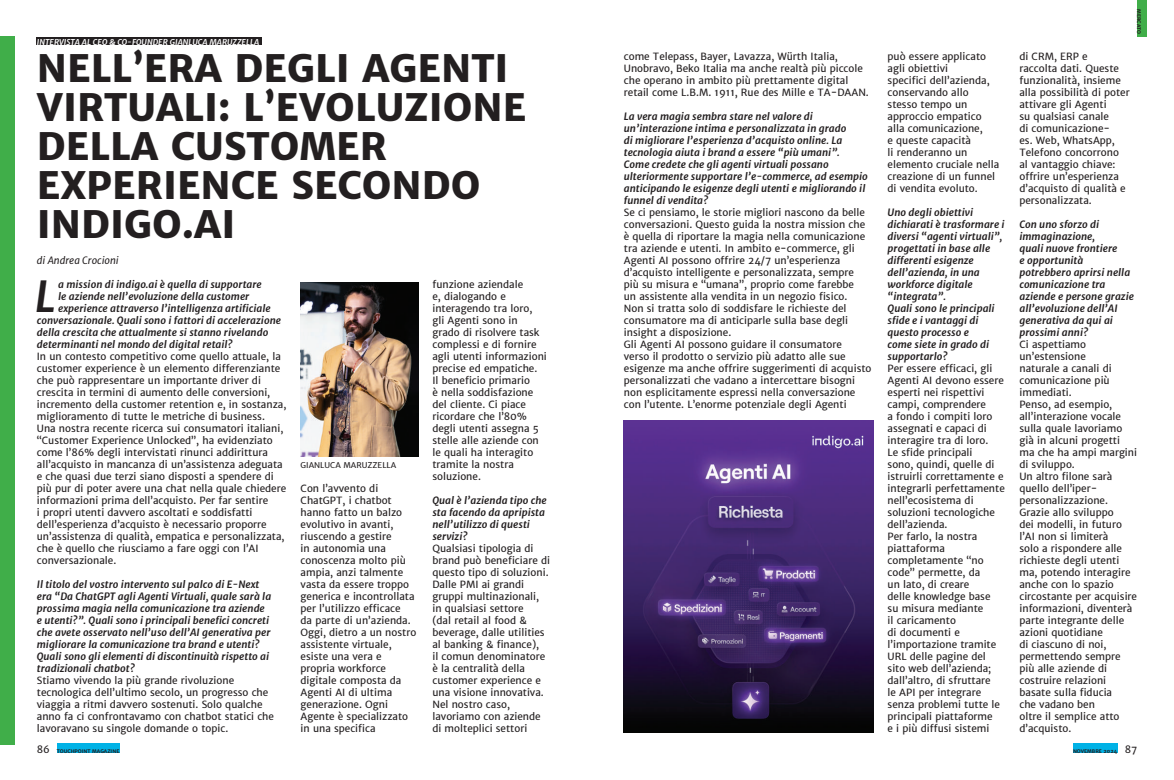
<style>
.page{position:relative;width:1174px;height:780px;background:#fff}
.page>*{position:absolute;margin:0;border:0;box-sizing:border-box;transform-origin:0 0}
.t1{font:italic 700 42.1px "Merriweather Sans";color:#231f20}
.t2{font:800 38px/39px "Merriweather Sans";color:#231f20}
.t3{font:10px/12px "Merriweather Sans";color:#231f20}
.t4{font:italic 700 10px/12px "Merriweather Sans";color:#231f20}
.t5{font:italic 10px "Merriweather Sans";color:#231f20}
.t6{font:italic 700 8px "Merriweather Sans";color:#fff}
.t7{font:8px "Merriweather Sans";color:#231f20}
.t8{font:700 5px "Merriweather Sans";color:#231f20}
</style>
<div class="page">
<div style="left:57px;top:743px;width:63px;height:10px;background:#00b2e6"></div>
<div style="left:1073px;top:743px;width:44px;height:10px;background:#00b2e6"></div>
<div style="left:37px;top:37px;width:225px;height:8px;background:#231f20"></div>
<div style="left:1137px;top:0;width:10px;height:37px;background:#40ae49"></div>
<div style="left:0;top:36px;width:14px;height:708px;background:#40ae49"></div>
<img style="left:624px;top:420px;width:249px;height:312px">
<img style="left:300px;top:282px;width:118px;height:174px">
<p class="t6" style="left:37px;top:36px;width:224px">INTERVISTA AL CEO &amp; CO-FOUNDER GIANLUCA MARUZZELLA</p>
<h2 class="t2" style="left:37px;top:49px;width:491px">NELL’ERA DEGLI AGENTI<br>VIRTUALI: L’EVOLUZIONE<br>DELLA CUSTOMER<br>EXPERIENCE SECONDO<br>INDIGO.AI</h2>
<p class="t5" style="left:37px;top:254px;width:83px">di Andrea Crocioni</p>
<h1 class="t1" style="left:35px;top:269px;width:23px">L</h1>
<p class="t4" style="left:58px;top:278px;width:205px">a mission di indigo.ai è quella di supportare</p>
<p class="t4" style="left:58px;top:290px;width:193px">le aziende nell’evoluzione della customer</p>
<p class="t4" style="left:58px;top:302px;width:214px">experience attraverso l’intelligenza artificiale</p>
<p class="t4" style="left:37px;top:314px;width:246px">conversazionale. Quali sono i fattori di accelerazione</p>
<p class="t4" style="left:37px;top:326px;width:233px">della crescita che attualmente si stanno rivelando</p>
<p class="t4" style="left:37px;top:338px;width:197px">determinanti nel mondo del digital retail?</p>
<p class="t3" style="left:37px;top:350px;width:251px">In un contesto competitivo come quello attuale, la customer experience è un elemento differenziante che può rappresentare un importante driver di crescita in termini di aumento delle conversioni, incremento della customer retention e, in sostanza, miglioramento di tutte le metriche di business.<br>Una nostra recente ricerca sui consumatori italiani, “Customer Experience Unlocked”, ha evidenziato come l’86% degli intervistati rinunci addirittura all’acquisto in mancanza di un’assistenza adeguata e che quasi due terzi siano disposti a spendere di più pur di poter avere una chat nella quale chiedere informazioni prima dell’acquisto. Per far sentire<br>i propri utenti davvero ascoltati e soddisfatti dell’esperienza d’acquisto è necessario proporre un’assistenza di qualità, empatica e personalizzata, che è quello che riusciamo a fare oggi con l’AI conversazionale.</p>
<p class="t4" style="left:37px;top:578px;width:236px">Il titolo del vostro intervento sul palco di E-Next era “Da ChatGPT agli Agenti Virtuali, quale sarà la prossima magia nella comunicazione tra aziende e utenti?”. Quali sono i principali benefici concreti che avete osservato nell’uso dell’AI generativa per migliorare la comunicazione tra brand e utenti?<br>Quali sono gli elementi di discontinuità rispetto ai tradizionali chatbot?</p>
<p class="t3" style="left:37px;top:674px;width:239px">Stiamo vivendo la più grande rivoluzione tecnologica dell’ultimo secolo, un progresso che viaggia a ritmi davvero sostenuti. Solo qualche anno fa ci confrontavamo con chatbot statici che lavoravano su singole domande o topic.</p>
<p class="t7" style="left:300px;top:460px;width:97px">GIANLUCA MARUZZELLA</p>
<p class="t3" style="left:300px;top:482px;width:117px">Con l’avvento di<br>ChatGPT, i chatbot hanno fatto un balzo evolutivo in avanti, riuscendo a gestire<br>in autonomia una conoscenza molto più ampia, anzi talmente vasta da essere troppo generica e incontrollata per l’utilizzo efficace<br>da parte di un’azienda.<br>Oggi, dietro a un nostro assistente virtuale, esiste una vera e propria workforce digitale composta da<br>Agenti AI di ultima generazione. Ogni<br>Agente è specializzato in una specifica</p>
<p class="t3" style="left:432px;top:278px;width:116px">funzione aziendale<br>e, dialogando e interagendo tra loro,<br>gli Agenti sono in grado di risolvere task complessi e di fornire agli utenti informazioni precise ed empatiche.<br>Il beneficio primario<br>è nella soddisfazione del cliente. Ci piace ricordare che l’80% degli utenti assegna 5 stelle alle aziende con le quali ha interagito tramite la nostra soluzione.</p>
<p class="t4" style="left:432px;top:494px;width:116px">Qual è l’azienda tipo che sta facendo da apripista nell’utilizzo di questi servizi?</p>
<p class="t3" style="left:432px;top:542px;width:119px">Qualsiasi tipologia di brand può beneficiare di questo tipo di soluzioni.<br>Dalle PMI ai grandi gruppi multinazionali, in qualsiasi settore<br>(dal retail al food &amp; beverage, dalle utilities al banking &amp; finance),<br>il comun denominatore è la centralità della customer experience e una visione innovativa.<br>Nel nostro caso, lavoriamo con aziende di molteplici settori</p>
<p class="t3" style="left:624px;top:50px;width:246px">come Telepass, Bayer, Lavazza, Würth Italia, Unobravo, Beko Italia ma anche realtà più piccole che operano in ambito più prettamente digital retail come L.B.M. 1911, Rue des Mille e TA-DAAN.</p>
<p class="t4" style="left:624px;top:110px;width:246px">La vera magia sembra stare nel valore di un’interazione intima e personalizzata in grado<br>di migliorare l’esperienza d’acquisto online. La tecnologia aiuta i brand a essere “più umani”.<br>Come credete che gli agenti virtuali possano ulteriormente supportare l’e-commerce, ad esempio anticipando le esigenze degli utenti e migliorando il funnel di vendita?</p>
<p class="t3" style="left:624px;top:206px;width:249px">Se ci pensiamo, le storie migliori nascono da belle conversazioni. Questo guida la nostra mission che è quella di riportare la magia nella comunicazione tra aziende e utenti. In ambito e-commerce, gli Agenti AI possono offrire 24/7 un’esperienza d’acquisto intelligente e personalizzata, sempre più su misura e “umana”, proprio come farebbe<br>un assistente alla vendita in un negozio fisico.<br>Non si tratta solo di soddisfare le richieste del consumatore ma di anticiparle sulla base degli insight a disposizione.<br>Gli Agenti AI possono guidare il consumatore<br>verso il prodotto o servizio più adatto alle sue esigenze ma anche offrire suggerimenti di acquisto personalizzati che vadano a intercettare bisogni non esplicitamente espressi nella conversazione con l’utente. L’enorme potenziale degli Agenti</p>
<p class="t3" style="left:887px;top:50px;width:113px">può essere applicato agli obiettivi<br>specifici dell’azienda, conservando allo stesso tempo un approccio empatico alla comunicazione,<br>e queste capacità<br>li renderanno un elemento cruciale nella creazione di un funnel di vendita evoluto.</p>
<p class="t4" style="left:887px;top:206px;width:119px">Uno degli obiettivi dichiarati è trasformare i diversi “agenti virtuali”, progettati in base alle differenti esigenze dell’azienda, in una workforce digitale “integrata”.<br>Quali sono le principali sfide e i vantaggi di questo processo e<br>come siete in grado di supportarlo?</p>
<p class="t3" style="left:887px;top:362px;width:119px">Per essere efficaci, gli<br>Agenti AI devono essere esperti nei rispettivi campi, comprendere<br>a fondo i compiti loro assegnati e capaci di interagire tra di loro.<br>Le sfide principali<br>sono, quindi, quelle di istruirli correttamente e integrarli perfettamente nell’ecosistema di soluzioni tecnologiche dell’azienda.<br>Per farlo, la nostra piattaforma completamente “no code” permette, da<br>un lato, di creare<br>delle knowledge base<br>su misura mediante<br>il caricamento<br>di documenti e l’importazione tramite<br>URL delle pagine del sito web dell’azienda; dall’altro, di sfruttare<br>le API per integrare senza problemi tutte le principali piattaforme<br>e i più diffusi sistemi</p>
<p class="t8" style="left:1142px;top:9px;width:26px;rotate:90deg">MERCATO</p>
<p class="t3" style="left:1019px;top:50px;width:112px">di CRM, ERP e<br>raccolta dati. Queste funzionalità, insieme alla possibilità di poter attivare gli Agenti<br>su qualsiasi canale<br>di comunicazione-<br>es. Web, WhatsApp,<br>Telefono concorrono al vantaggio chiave: offrire un’esperienza d’acquisto di qualità e personalizzata.</p>
<p class="t4" style="left:1019px;top:218px;width:116px">Con uno sforzo di immaginazione,<br>quali nuove frontiere<br>e opportunità potrebbero aprirsi nella comunicazione tra aziende e persone grazie all’evoluzione dell’AI generativa da qui ai prossimi anni?</p>
<p class="t3" style="left:1019px;top:338px;width:119px">Ci aspettiamo un’estensione<br>naturale a canali di comunicazione più immediati.<br>Penso, ad esempio, all’interazione vocale sulla quale lavoriamo già in alcuni progetti ma che ha ampi margini di sviluppo.<br>Un altro filone sarà quello dell’iper&shy;personalizzazione.<br>Grazie allo sviluppo<br>dei modelli, in futuro l’AI non si limiterà<br>solo a rispondere alle richieste degli utenti ma, potendo interagire anche con lo spazio circostante per acquisire informazioni, diventerà parte integrante delle azioni quotidiane<br>di ciascuno di noi, permettendo sempre più alle aziende di costruire relazioni basate sulla fiducia<br>che vadano ben<br>oltre il semplice atto d’acquisto.</p>
<p class="t3" style="left:37px;top:743px;width:15px">86</p>
<p class="t3" style="left:1124px;top:743px;width:14px">87</p>
<p class="t8" style="left:57px;top:747px;width:64px">TOUCHPOINT MAGAZINE</p>
<p class="t8" style="left:1073px;top:747px;width:46px">NOVEMBRE 2024</p>
</div>
